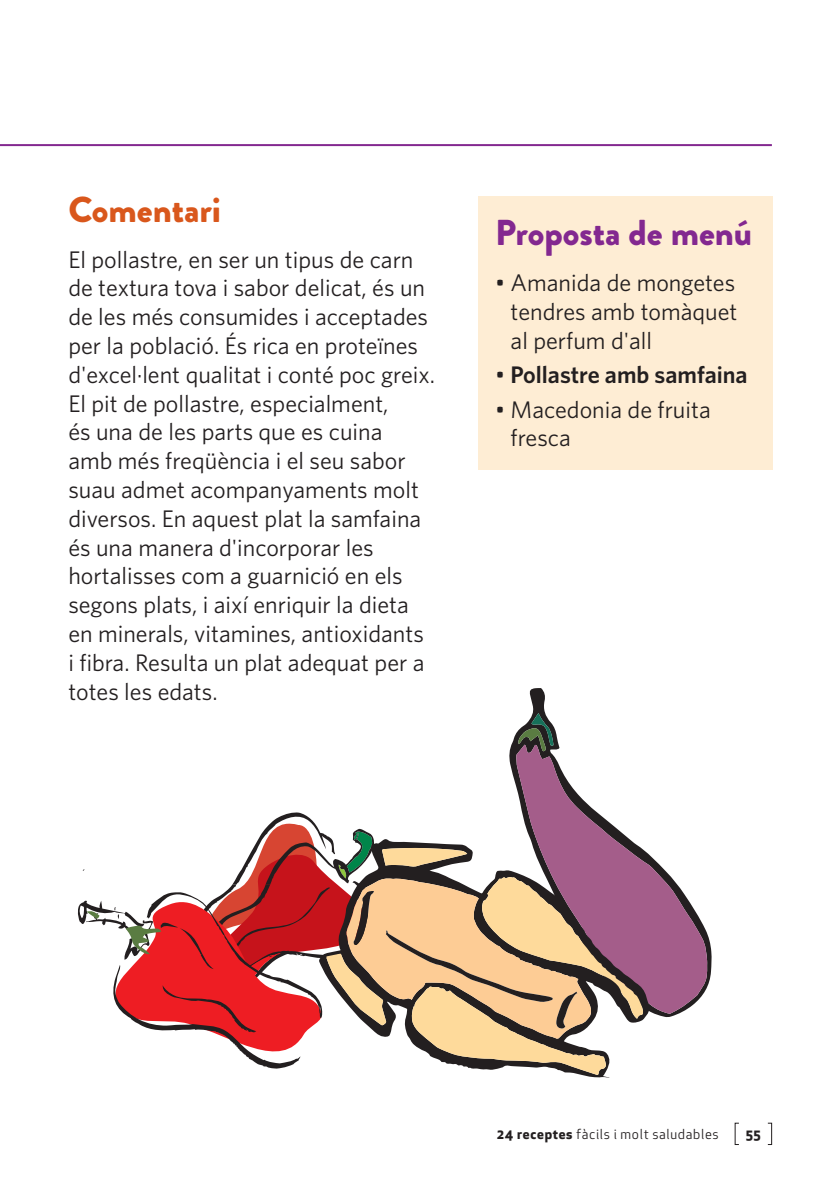
<style>
.page{position:relative;width:840px;height:1191px;background:#fff}
.page>*{position:absolute;margin:0;border:0;box-sizing:border-box;transform-origin:0 0}
.t1{font:900 36px "Brandon Grotesque";color:#832890}
.t2{font:900 36px "Brandon Grotesque";color:#d9571c}
.t3{font:24px/28.8px "Whitney HTF";color:#231f20}
.t4{font:600 24px "Whitney HTF";color:#231f20}
.t5{font:13.6px "Apex New";letter-spacing:.05em;color:#231f20}
.t6{font:700 13.6px "Apex New";color:#231f20}
.s1{font-weight:400}
.s2{font-weight:700}
</style>
<div class="page">
<hr style="left:0;top:144px;width:771px;height:2px;background:#832890">
<div style="left:478px;top:196px;width:293px;height:274px;background:#feedd4"></div>
<svg style="left:509px;top:688px;width:202px;height:329px"></svg>
<svg style="left:516px;top:744px;width:191px;height:269px"></svg>
<svg style="left:517px;top:713px;width:36px;height:38px"></svg>
<svg style="left:582px;top:838px;width:67px;height:240px;fill:#a45d8a"></svg>
<svg style="left:77px;top:812px;width:565px;height:263px"></svg>
<p class="t2" style="left:68px;top:184px;width:154px">Comentari</p>
<p class="t3" style="left:68px;top:244px;width:368px">El pollastre, en ser un tipus de carn de textura tova i sabor delicat, és un de les més consumides i acceptades per la població. És rica en proteïnes d'excel·lent qualitat i conté poc greix.<br>El pit de pollastre, especialment,<br>és una de les parts que es cuina<br>amb més freqüència i el seu sabor suau admet acompanyaments molt diversos. En aquest plat la samfaina és una manera d'incorporar les hortalisses com a guarnició en els segons plats, i així enriquir la dieta en minerals, vitamines, antioxidants i fibra. Resulta un plat adequat per a totes les edats.</p>
<p class="t1" style="left:495px;top:207px;width:258px">Proposta de menú</p>
<p class="t3" style="left:510px;top:268px;width:228px;text-align:justify;text-indent:-15px">• Amanida de mongetes tendres amb tomàquet al perfum d'all</p>
<p class="t4" style="left:495px;top:360px;width:254px"><span class="s1">•</span> Pollastre amb samfaina</p>
<p class="t3" style="left:510px;top:394px;width:202px;text-indent:-15px">• Macedonia de fruita fresca</p>
<p class="t5" style="left:496px;top:1125px;width:223px"><span class="s2">24 receptes</span> fàcils i molt saludables</p>
<p class="t6" style="left:745px;top:1123px;width:17px">55</p>
</div>
